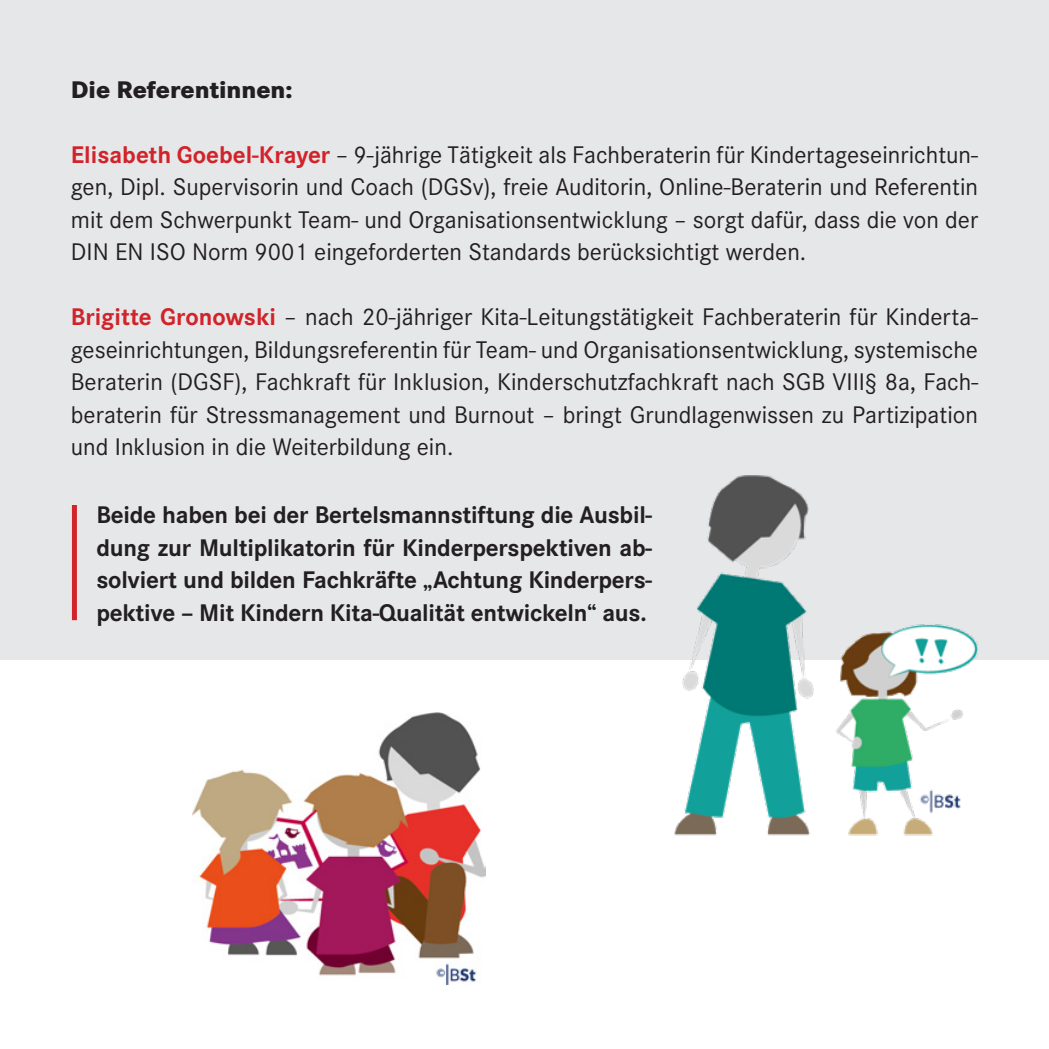
<style>
.page{position:relative;width:1049px;height:1049px;background:#fff}
.page>*{position:absolute;margin:0;border:0;box-sizing:border-box;transform-origin:0 0}
.t1{font:25px/32.5px "Corporate S Pro";color:#231f20;text-align:justify}
.t2{font:700 25px/32.5px "Corporate S Pro";letter-spacing:-.01em;color:#231f20;text-align:justify}
.t3{font:800 25px "Corporate S Pro";color:#231f20}
.s1{font-weight:700;color:#d1232a}
</style>
<div class="page">
<div style="left:0;top:0;width:1049px;height:659px;background:#e6e7e9"></div>
<img style="left:193px;top:712px;width:292px;height:272px">
<img style="left:659px;top:475px;width:319px;height:361px">
<div style="left:72px;top:505px;width:5px;height:115px;background:#d1232a"></div>
<p class="t3" style="left:71px;top:69px;width:223px">Die Referentinnen:</p>
<p class="t1" style="left:71px;top:136px;width:909px"><span class="s1">Elisabeth Goebel-Krayer</span> – 9-jährige Tätigkeit als Fachberaterin für Kindertageseinrichtun&shy;gen, Dipl. Supervisorin und Coach (DGSv), freie Auditorin, Online-Beraterin und Referentin mit dem Schwerpunkt Team- und Organisationsentwicklung – sorgt dafür, dass die von der DIN EN ISO Norm 9001 eingeforderten Standards berücksichtigt werden.</p>
<p class="t1" style="left:71px;top:299px;width:909px"><span class="s1">Brigitte Gronowski</span> – nach 20-jähriger Kita-Leitungstätigkeit Fachberaterin für Kinderta&shy;geseinrichtungen, Bildungsreferentin für Team- und Organisationsentwicklung, systemische Beraterin (DGSF), Fachkraft für Inklusion, Kinderschutzfachkraft nach SGB VIII§ 8a, Fach&shy;beraterin für Stressmanagement und Burnout – bringt Grundlagenwissen zu Partizipation und Inklusion in die Weiterbildung ein.</p>
<p class="t2" style="left:96px;top:496px;width:557px">Beide haben bei der Bertelsmannstiftung die Ausbil&shy;dung zur Multiplikatorin für Kinderperspektiven ab&shy;solviert und bilden Fachkräfte „Achtung Kinderpers&shy;pektive – Mit Kindern Kita-Qualität entwickeln“ aus.</p>
</div>
